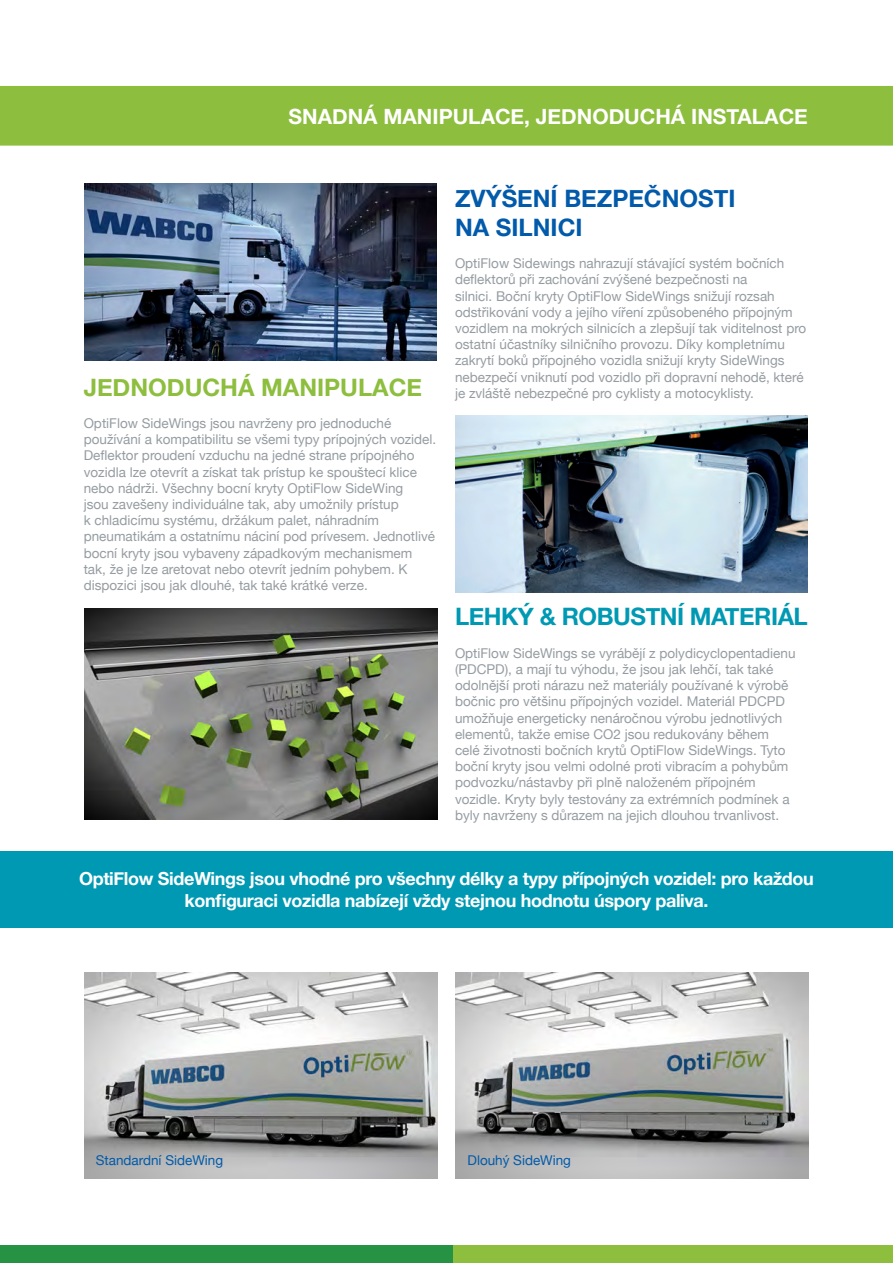
<style>
.page{position:relative;width:893px;height:1263px;background:#fff}
.page>*{position:absolute;margin:0;border:0;box-sizing:border-box;transform-origin:0 0}
.t1{font:700 24px/28.8px "Helvetica Neue";color:#015aaa}
.t2{font:700 24px "Helvetica Neue";letter-spacing:-.02em;color:#0099b3}
.t3{font:700 24px "Helvetica Neue";color:#8dbe3e}
.t4{font:700 21px "Helvetica Neue";color:#fff}
.t5{font:700 18px/21.6px "Helvetica Neue";letter-spacing:-.02em;color:#fff;text-align:center}
.t6{font:13.5px/16.2px "Helvetica Neue";color:#959ca1}
.t7{font:13.5px "Helvetica Neue";color:#015aaa}
</style>
<div class="page">
<div style="left:0;top:851px;width:893px;height:77px;background:#0099b3"></div>
<img style="left:85px;top:608px;width:352px;height:212px">
<div style="left:0;top:86px;width:893px;height:60px;background:#8dbe3e"></div>
<div style="left:0;top:1245px;width:453px;height:18px;background:#269243"></div>
<div style="left:453px;top:1245px;width:440px;height:18px;background:#8dbe3e"></div>
<img style="left:455px;top:973px;width:353px;height:205px">
<img style="left:85px;top:973px;width:352px;height:205px">
<img style="left:84px;top:184px;width:353px;height:177px">
<img style="left:455px;top:415px;width:353px;height:177px">
<h2 class="t4" style="left:289px;top:98px;width:521px">SNADNÁ MANIPULACE, JEDNODUCHÁ INSTALACE</h2>
<h1 class="t3" style="left:84px;top:365px;width:340px">JEDNODUCHÁ MANIPULACE</h1>
<p class="t6" style="left:84px;top:414px;width:354px">OptiFlow SideWings jsou navrženy pro jednoduché používání a kompatibilitu se všemi typy prípojných vozidel.<br>Deflektor proudení vzduchu na jedné strane prípojného vozidla lze otevrít a získat tak prístup ke spouštecí klice nebo nádrži. Všechny bocní kryty OptiFlow SideWing<br>jsou zavešeny individuálne tak, aby umožnily prístup<br>k chladicímu systému, držákum palet, náhradním pneumatikám a ostatnímu náciní pod prívesem. Jednotlivé bocní kryty jsou vybaveny západkovým mechanismem tak, že je lze aretovat nebo otevrít jedním pohybem. K dispozici jsou jak dlouhé, tak také krátké verze.</p>
<h1 class="t1" style="left:455px;top:183px;width:282px">ZVÝŠENÍ BEZPEČNOSTI<br>NA SILNICI</h1>
<p class="t6" style="left:455px;top:254px;width:353px">OptiFlow Sidewings nahrazují stávající systém bočních deflektorů při zachování zvýšené bezpečnosti na<br>silnici. Boční kryty OptiFlow SideWings snižují rozsah odstřikování vody a jejího víření způsobeného přípojným vozidlem na mokrých silnicích a zlepšují tak viditelnost pro ostatní účastníky silničního provozu. Díky kompletnímu zakrytí boků přípojného vozidla snižují kryty SideWings nebezpečí vniknutí pod vozidlo při dopravní nehodě, které je zvláště nebezpečné pro cyklisty a motocyklisty.</p>
<h1 class="t2" style="left:455px;top:595px;width:354px">LEHKÝ &amp; ROBUSTNÍ MATERIÁL</h1>
<p class="t6" style="left:455px;top:644px;width:342px">OptiFlow SideWings se vyrábějí z polydicyclopentadienu (PDCPD), a mají tu výhodu, že jsou jak lehčí, tak také odolnější proti nárazu než materiály používané k výrobě bočnic pro většinu přípojných vozidel. Materiál PDCPD umožňuje energeticky nenáročnou výrobu jednotlivých elementů, takže emise CO2 jsou redukovány během celé životnosti bočních krytů OptiFlow SideWings. Tyto boční kryty jsou velmi odolné proti vibracím a pohybům podvozku/nástavby při plně naloženém přípojném vozidle. Kryty byly testovány za extrémních podmínek a byly navrženy s důrazem na jejich dlouhou trvanlivost.</p>
<h3 class="t5" style="left:79px;top:867px;width:736px">OptiFlow SideWings jsou vhodné pro všechny délky a typy přípojných vozidel: pro každou konfiguraci vozidla nabízejí vždy stejnou hodnotu úspory paliva.</h3>
<p class="t7" style="left:96px;top:1149px;width:129px">Standardní SideWing</p>
<p class="t7" style="left:467px;top:1149px;width:105px">Dlouhý SideWing</p>
</div>
